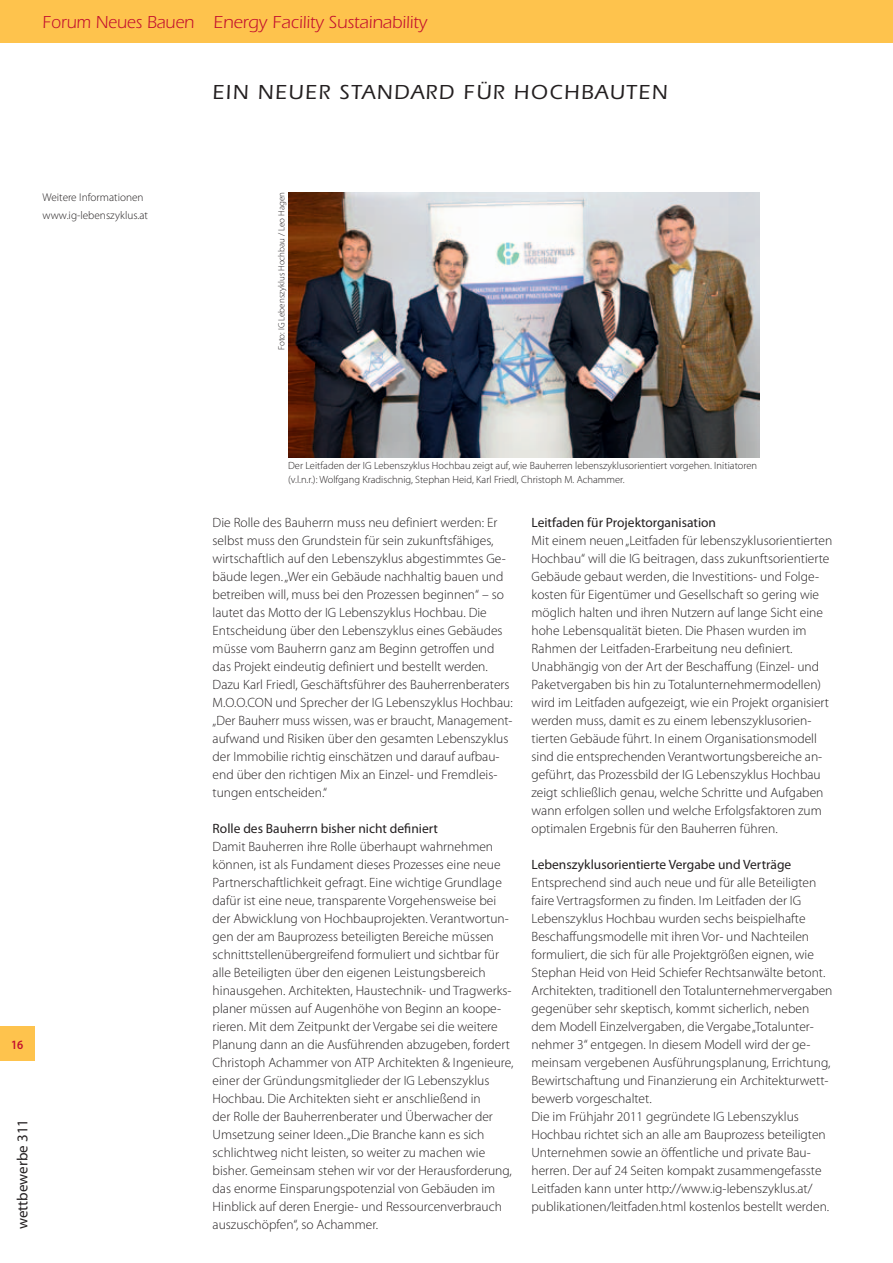
<style>
.page{position:relative;width:893px;height:1263px;background:#fff}
.page>*{position:absolute;margin:0;border:0;box-sizing:border-box;transform-origin:0 0}
.t1{font:500 21px "ITC Eras Std";letter-spacing:.075em;color:#231f20}
.t2{font:18px "ITC Eras Std";color:#c3102e;scale:.95 1}
.t3{font:15px "Myriad Pro";color:#231f20}
.t4{font:300 13.5px/18px "Myriad Pro";color:#231f20}
.t5{font:13.5px "Myriad Pro";color:#231f20}
.t6{font:600 12.75px "Myriad Pro";color:#c3102e;scale:.9 1}
.t7{font:300 11.25px/18px "Myriad Pro";color:#231f20}
.t8{font:300 10.5px/13.5px "Myriad Pro";color:#231f20}
.t9{font:300 9px "Myriad Pro";color:#231f20}
</style>
<div class="page">
<div style="left:0;top:0;width:893px;height:43px;background:#fec34d"></div>
<div style="left:0;top:1027px;width:34px;height:34px;background:#fec34d"></div>
<img style="left:288px;top:192px;width:472px;height:266px">
<h2 class="t2" style="left:43px;top:12px;width:406px">Forum Neues Bauen Energy Facility Sustainability</h2>
<p class="t7" style="left:43px;top:188px;width:107px">Weitere Informationen www.ig-lebenszyklus.at</p>
<h1 class="t1" style="left:213px;top:80px;width:456px">EIN NEUER STANDARD FÜR HOCHBAUTEN</h1>
<p class="t9" style="left:276px;top:350px;width:159px;rotate:-90deg">Foto: IG Lebenszyklus Hochbau / Leo Hagen</p>
<p class="t6" style="left:11px;top:1036px;width:15px">16</p>
<p class="t3" style="left:13px;top:1229px;width:112px;rotate:-90deg">wettbewerbe 311</p>
<p class="t8" style="left:288px;top:459px;width:471px">Der Leitfaden der IG Lebenszyklus Hochbau zeigt auf, wie Bauherren lebenszyklusorientiert vorgehen. Initiatoren (v.l.n.r.): Wolfgang Kradischnig, Stephan Heid, Karl Friedl, Christoph M. Achammer.</p>
<p class="t4" style="left:213px;top:513px;width:302px">Die Rolle des Bauherrn muss neu definiert werden: Er selbst muss den Grundstein für sein zukunftsfähiges, wirtschaftlich auf den Lebenszyklus abgestimmtes Ge&shy;bäude legen. „Wer ein Gebäude nachhaltig bauen und betreiben will, muss bei den Prozessen beginnen“ – so lautet das Motto der IG Lebenszyklus Hochbau. Die Entscheidung über den Lebenszyklus eines Gebäudes müsse vom Bauherrn ganz am Beginn getroffen und das Projekt eindeutig definiert und bestellt werden.<br>Dazu Karl Friedl, Geschäftsführer des Bauherrenberaters M.O.O.CON und Sprecher der IG Lebenszyklus Hochbau: „Der Bauherr muss wissen, was er braucht, Management&shy;aufwand und Risiken über den gesamten Lebenszyklus der Immobilie richtig einschätzen und darauf aufbau&shy;end über den richtigen Mix an Einzel- und Fremdleis&shy;tungen entscheiden.“</p>
<p class="t5" style="left:213px;top:820px;width:227px">Rolle des Bauherrn bisher nicht definiert</p>
<p class="t4" style="left:213px;top:837px;width:302px">Damit Bauherren ihre Rolle überhaupt wahrnehmen können, ist als Fundament dieses Prozesses eine neue Partnerschaftlichkeit gefragt. Eine wichtige Grundlage dafür ist eine neue, transparente Vorgehensweise bei der Abwicklung von Hochbauprojekten. Verantwortun&shy;gen der am Bauprozess beteiligten Bereiche müssen schnittstellenübergreifend formuliert und sichtbar für alle Beteiligten über den eigenen Leistungsbereich hinausgehen. Architekten, Haustechnik- und Tragwerks&shy;planer müssen auf Augenhöhe von Beginn an koope&shy;rieren. Mit dem Zeitpunkt der Vergabe sei die weitere Planung dann an die Ausführenden abzugeben, fordert Christoph Achammer von ATP Architekten &amp; Ingenieure, einer der Gründungsmitglieder der IG Lebenszyklus Hochbau. Die Architekten sieht er anschließend in<br>der Rolle der Bauherrenberater und Überwacher der Umsetzung seiner Ideen. „Die Branche kann es sich schlichtweg nicht leisten, so weiter zu machen wie bisher. Gemeinsam stehen wir vor der Herausforderung, das enorme Einsparungspotenzial von Gebäuden im Hinblick auf deren Energie- und Ressourcenverbrauch auszuschöpfen“, so Achammer.</p>
<p class="t5" style="left:531px;top:514px;width:186px">Leitfaden für Projektorganisation</p>
<p class="t4" style="left:531px;top:531px;width:302px">Mit einem neuen „Leitfaden für lebenszyklusorientierten Hochbau“ will die IG beitragen, dass zukunftsorientierte Gebäude gebaut werden, die Investitions- und Folge&shy;kosten für Eigentümer und Gesellschaft so gering wie möglich halten und ihren Nutzern auf lange Sicht eine hohe Lebensqualität bieten. Die Phasen wurden im Rahmen der Leitfaden-Erarbeitung neu definiert.<br>Unabhängig von der Art der Beschaffung (Einzel- und Paketvergaben bis hin zu Totalunternehmermodellen) wird im Leitfaden aufgezeigt, wie ein Projekt organisiert werden muss, damit es zu einem lebenszyklusorien&shy;tierten Gebäude führt. In einem Organisationsmodell sind die entsprechenden Verantwortungsbereiche an&shy;geführt, das Prozessbild der IG Lebenszyklus Hochbau zeigt schließlich genau, welche Schritte und Aufgaben wann erfolgen sollen und welche Erfolgsfaktoren zum optimalen Ergebnis für den Bauherren führen.</p>
<p class="t5" style="left:531px;top:856px;width:261px">Lebenszyklusorientierte Vergabe und Verträge</p>
<p class="t4" style="left:531px;top:873px;width:302px">Entsprechend sind auch neue und für alle Beteiligten faire Vertragsformen zu finden. Im Leitfaden der IG Lebenszyklus Hochbau wurden sechs beispielhafte Beschaffungsmodelle mit ihren Vor- und Nachteilen formuliert, die sich für alle Projektgrößen eignen, wie Stephan Heid von Heid Schiefer Rechtsanwälte betont.<br>Architekten, traditionell den Totalunternehmervergaben gegenüber sehr skeptisch, kommt sicherlich, neben dem Modell Einzelvergaben, die Vergabe „Totalunter&shy;nehmer 3“ entgegen. In diesem Modell wird der ge&shy;meinsam vergebenen Ausführungsplanung, Errichtung, Bewirtschaftung und Finanzierung ein Architekturwett&shy;bewerb vorgeschaltet.<br>Die im Frühjahr 2011 gegründete IG Lebenszyklus Hochbau richtet sich an alle am Bauprozess beteiligten Unternehmen sowie an öffentliche und private Bau&shy;herren. Der auf 24 Seiten kompakt zusammengefasste Leitfaden kann unter http://www.ig-lebenszyklus.at/ publikationen/leitfaden.html kostenlos bestellt werden.</p>
</div>
